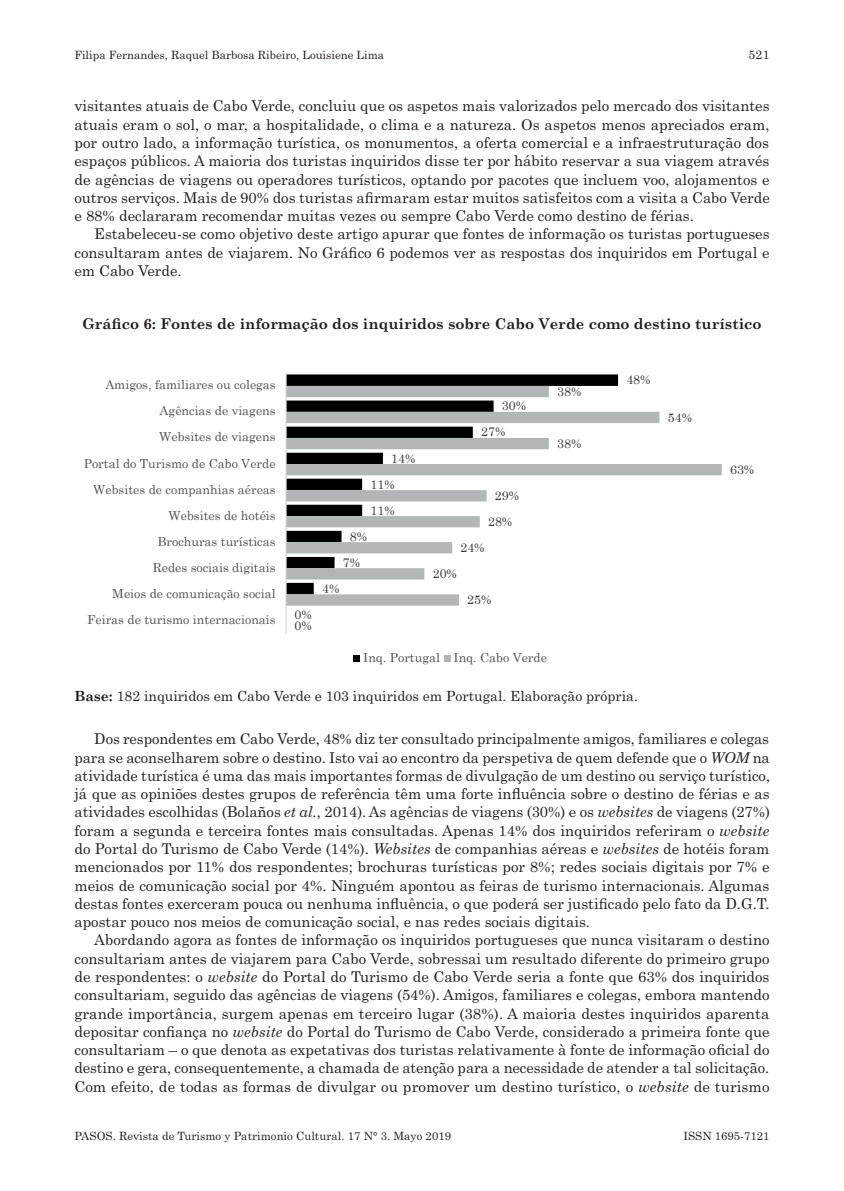
<style>
.page{position:relative;width:844px;height:1191px;background:#fff}
.page>*{position:absolute;margin:0;border:0;box-sizing:border-box;transform-origin:0 0}
.t1{font:14.88px/18.2px "Century Schoolbook";color:#231f20;text-align:justify}
.t2{font:700 14.88px "Century Schoolbook";color:#231f20}
.t3{font:14px "Century Schoolbook";color:#231f20}
.t4{font:12.42px/26.1px "Century Schoolbook";color:#515455;text-align:right}
.t5{font:12.42px/26.1px "Century Schoolbook";color:#36393c}
.t6{font:12.25px "Century Schoolbook";color:#231f20}
.t7{font:11.38px "Century Schoolbook";color:#231f20}
.s1{font-weight:700}
.s2{font-style:italic}
</style>
<div class="page">
<svg style="left:286px;top:374px;width:332px;height:12px;background:#0c0c0d"></svg>
<svg style="left:286px;top:386px;width:435px;height:219px"></svg>
<hr style="left:285px;top:373px;width:1px;height:260px;background:#cfd1d0">
<div style="left:353px;top:654px;width:7px;height:7px;background:#000001"></div>
<div style="left:444px;top:654px;width:6px;height:7px;background:#b3b6b6"></div>
<p class="t7" style="left:74px;top:48px;width:311px">Filipa Fernandes, Raquel Barbosa Ribeiro, Louisiene Lima</p>
<p class="t6" style="left:748px;top:47px;width:22px">521</p>
<p class="t1" style="left:74px;top:97px;width:696px">visitantes atuais de Cabo Verde, concluiu que os aspetos mais valorizados pelo mercado dos visitantes atuais eram o sol, o mar, a hospitalidade, o clima e a natureza. Os aspetos menos apreciados eram, por outro lado, a informação turística, os monumentos, a oferta comercial e a infraestruturação dos espaços públicos. A maioria dos turistas inquiridos disse ter por hábito reservar a sua viagem através de agências de viagens ou operadores turísticos, optando por pacotes que incluem voo, alojamentos e outros serviços. Mais de 90% dos turistas afirmaram estar muitos satisfeitos com a visita a Cabo Verde e 88% declararam recomendar muitas vezes ou sempre Cabo Verde como destino de férias.</p>
<p class="t1" style="left:74px;top:225px;width:696px;text-indent:20px">Estabeleceu‑se como objetivo deste artigo apurar que fontes de informação os turistas portugueses consultaram antes de viajarem. No Gráfico 6 podemos ver as respostas dos inquiridos em Portugal e em Cabo Verde.</p>
<p class="t2" style="left:82px;top:312px;width:680px">Gráfico 6: Fontes de informação dos inquiridos sobre Cabo Verde como destino turístico</p>
<p class="t4" style="left:84px;top:371px;width:193px">Amigos, familiares ou colegas<br>Agências de viagens<br>Websites de viagens<br>Portal do Turismo de Cabo Verde<br>Websites de companhias aéreas<br>Websites de hotéis<br>Brochuras turísticas<br>Redes sociais digitais<br>Meios de comunicação social<br>Feiras de turismo internacionais</p>
<p class="t5" style="left:294px;top:601px;width:19px">0%</p>
<p class="t5" style="left:294px;top:612px;width:19px">0%</p>
<p class="t5" style="left:370px;top:445px;width:46px;text-indent:21px">14%<br>11%<br>11%</p>
<p class="t5" style="left:343px;top:523px;width:26px;text-align:center">8%<br>7%</p>
<p class="t5" style="left:322px;top:575px;width:19px">4%</p>
<p class="t5" style="left:481px;top:392px;width:46px;text-indent:21px">30%<br>27%</p>
<p class="t5" style="left:488px;top:482px;width:33px;text-align:center">29%<br>28%</p>
<p class="t5" style="left:460px;top:534px;width:26px">24%</p>
<p class="t5" style="left:432px;top:560px;width:26px">20%</p>
<p class="t5" style="left:467px;top:586px;width:26px">25%</p>
<p class="t5" style="left:557px;top:378px;width:26px">38%</p>
<p class="t5" style="left:557px;top:430px;width:26px">38%</p>
<p class="t5" style="left:626px;top:366px;width:26px">48%</p>
<p class="t5" style="left:667px;top:404px;width:26px">54%</p>
<p class="t5" style="left:729px;top:456px;width:26px">63%</p>
<p class="t4" style="left:363px;top:643px;width:185px">Inq. Portugal Inq. Cabo Verde</p>
<p class="t3" style="left:74px;top:687px;width:564px"><span class="s1">Base:</span> 182 inquiridos em Cabo Verde e 103 inquiridos em Portugal. Elaboração própria.</p>
<p class="t1" style="left:74px;top:729px;width:697px;text-indent:20px">Dos respondentes em Cabo Verde, 48% diz ter consultado principalmente amigos, familiares e colegas para se aconselharem sobre o destino. Isto vai ao encontro da perspetiva de quem defende que o <span class="s2">WOM</span> na atividade turística é uma das mais importantes formas de divulgação de um destino ou serviço turístico, já que as opiniões destes grupos de referência têm uma forte influência sobre o destino de férias e as atividades escolhidas (Bolaños <span class="s2">et al.</span>, 2014). As agências de viagens (30%) e os <span class="s2">websites</span> de viagens (27%) foram a segunda e terceira fontes mais consultadas. Apenas 14% dos inquiridos referiram o <span class="s2">website </span>do Portal do Turismo de Cabo Verde (14%). <span class="s2">Websites</span> de companhias aéreas e <span class="s2">websites</span> de hotéis foram mencionados por 11% dos respondentes; brochuras turísticas por 8%; redes sociais digitais por 7% e meios de comunicação social por 4%. Ninguém apontou as feiras de turismo internacionais. Algumas destas fontes exerceram pouca ou nenhuma influência, o que poderá ser justificado pelo fato da D.G.T. apostar pouco nos meios de comunicação social, e nas redes sociais digitais.</p>
<p class="t1" style="left:74px;top:930px;width:696px;text-indent:20px">Abordando agora as fontes de informação os inquiridos portugueses que nunca visitaram o destino consultariam antes de viajarem para Cabo Verde, sobressai um resultado diferente do primeiro grupo de respondentes: o <span class="s2">website</span> do Portal do Turismo de Cabo Verde seria a fonte que 63% dos inquiridos consultariam, seguido das agências de viagens (54%). Amigos, familiares e colegas, embora mantendo grande importância, surgem apenas em terceiro lugar (38%). A maioria destes inquiridos aparenta depositar confiança no <span class="s2">website</span> do Portal do Turismo de Cabo Verde, considerado a primeira fonte que consultariam – o que denota as expetativas dos turistas relativamente à fonte de informação oficial do destino e gera, consequentemente, a chamada de atenção para a necessidade de atender a tal solicitação.<br>Com efeito, de todas as formas de divulgar ou promover um destino turístico, o <span class="s2">website</span> de turismo</p>
<p class="t7" style="left:74px;top:1128px;width:378px">PASOS. Revista de Turismo y Patrimonio Cultural. 17 N° 3. Mayo 2019</p>
<p class="t7" style="left:683px;top:1128px;width:88px">ISSN 1695-7121</p>
</div>
